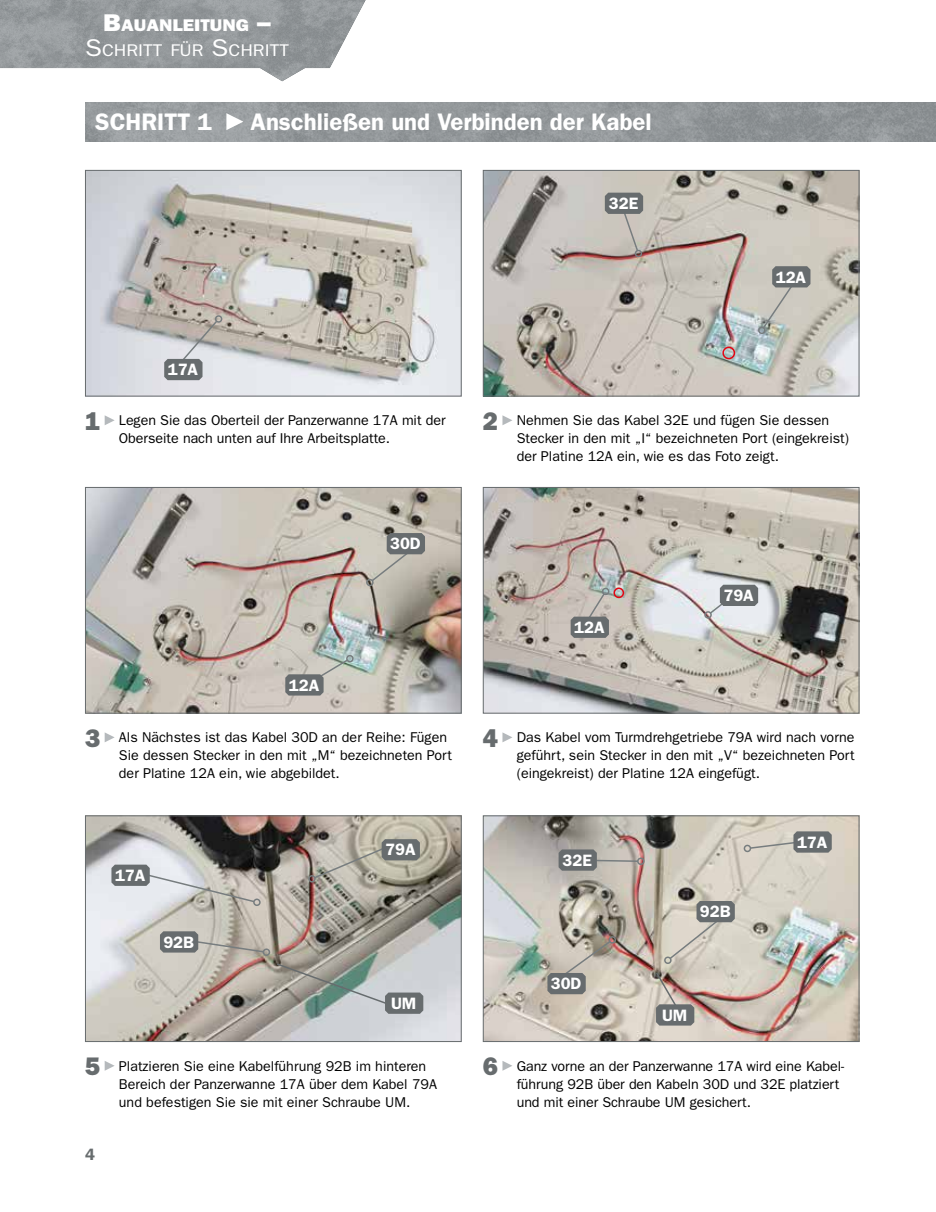
<style>
.page{position:relative;width:936px;height:1212px;background:#fff}
.page>*{position:absolute;margin:0;border:0;box-sizing:border-box;transform-origin:0 0}
.t1{font:600 24px "ITC Franklin Gothic Std";color:#fff}
.t2{font:16.95px "ITC Franklin Gothic Std";color:#fff;scale:1.12 1}
.t3{font:16.95px "ITC Franklin Gothic Std Hvy";color:#fff;scale:1.12 1}
.t4{font:600 16.5px "ITC Franklin Gothic Std";color:#fff}
.t5{font:600 16.5px "ITC Franklin Gothic Std";color:#676c6e}
.t6{font:14.25px/18px "ITC Franklin Gothic Std";color:#000}
.s1{font-size:24.3px}
.s2{font-family:"ITC Franklin Gothic Std Hvy";font-size:25.5px;color:#676c6e}
</style>
<div class="page">
<img style="left:0;top:0;width:366px;height:81px">
<img style="left:85px;top:102px;width:850px;height:39px">
<svg style="left:226px;top:113px;width:17px;height:17px"></svg>
<img style="left:87px;top:172px;width:372px;height:222px">
<div style="left:85px;top:170px;width:376px;height:226px;border:1px solid #676c6e"></div>
<img style="left:485px;top:172px;width:372px;height:222px">
<div style="left:483px;top:170px;width:376px;height:226px;border:1px solid #676c6e"></div>
<svg style="left:105px;top:415px;width:10px;height:10px"></svg>
<svg style="left:502px;top:415px;width:10px;height:10px"></svg>
<img style="left:87px;top:489px;width:372px;height:222px">
<div style="left:85px;top:487px;width:376px;height:226px;border:1px solid #676c6e"></div>
<img style="left:485px;top:489px;width:372px;height:222px">
<div style="left:483px;top:487px;width:376px;height:226px;border:1px solid #676c6e"></div>
<svg style="left:105px;top:732px;width:10px;height:10px"></svg>
<svg style="left:502px;top:732px;width:10px;height:10px"></svg>
<img style="left:87px;top:817px;width:372px;height:223px">
<div style="left:85px;top:815px;width:376px;height:227px;border:1px solid #676c6e"></div>
<img style="left:485px;top:817px;width:372px;height:223px">
<div style="left:483px;top:815px;width:376px;height:227px;border:1px solid #676c6e"></div>
<svg style="left:105px;top:1061px;width:10px;height:10px"></svg>
<svg style="left:502px;top:1061px;width:10px;height:10px"></svg>
<svg style="left:164px;top:313px;width:59px;height:67px;background:#b1b0af"></svg>
<svg style="left:366px;top:533px;width:59px;height:55px;background:#aba9a1"></svg>
<div style="left:262px;top:948px;width:8px;height:8px;border:2px solid #777d7f;border-radius:50%"></div>
<svg style="left:160px;top:931px;width:105px;height:22px;background:#9d9c96"></svg>
<svg style="left:308px;top:839px;width:112px;height:44px;background:#a7a499"></svg>
<svg style="left:604px;top:193px;width:39px;height:64px;background:#a4a19d"></svg>
<svg style="left:757px;top:266px;width:53px;height:70px;background:#b1b1aa"></svg>
<div style="left:722px;top:347px;width:13px;height:12px;border:2px solid #e30613;border-radius:50%"></div>
<svg style="left:285px;top:654px;width:68px;height:41px;background:#a9aba5"></svg>
<svg style="left:570px;top:586px;width:40px;height:52px;background:#9e9d9a"></svg>
<svg style="left:704px;top:585px;width:54px;height:35px;background:#aeb2b5"></svg>
<div style="left:613px;top:587px;width:11px;height:11px;border:2px solid #e30613;border-radius:50%"></div>
<svg style="left:275px;top:962px;width:148px;height:52px;background:#9ea6a2"></svg>
<div style="left:253px;top:898px;width:8px;height:8px;border:2px solid #777d7f;border-radius:3px"></div>
<svg style="left:111px;top:865px;width:145px;height:38px;background:#bcbcbb"></svg>
<div style="left:637px;top:857px;width:7px;height:8px;border:2px solid #777d7f;border-radius:50%"></div>
<svg style="left:558px;top:849px;width:81px;height:22px;background:#979692"></svg>
<svg style="left:547px;top:935px;width:69px;height:59px;background:#afa99f"></svg>
<svg style="left:654px;top:971px;width:40px;height:54px;background:#9c918b"></svg>
<svg style="left:663px;top:901px;width:71px;height:64px;background:#c2beb4"></svg>
<div style="left:743px;top:844px;width:8px;height:8px;border:2px solid #777d7f;border-radius:50%"></div>
<svg style="left:748px;top:831px;width:83px;height:22px;background:#a4a39e"></svg>
<p class="t3" style="left:103px;top:15px;width:151px"><span class="s1">B</span>AUANLEITUNG <span class="s1">–</span></p>
<p class="t2" style="left:85px;top:41px;width:183px"><span class="s1">S</span>CHRITT FÜR <span class="s1">S</span>CHRITT</p>
<h1 class="t1" style="left:95px;top:108px;width:118px">SCHRITT 1</h1>
<h1 class="t1" style="left:250px;top:108px;width:402px">Anschließen und Verbinden der Kabel</h1>
<p class="t4" style="left:168px;top:360px;width:32px">17A</p>
<p class="t4" style="left:609px;top:194px;width:31px">32E</p>
<p class="t4" style="left:775px;top:267px;width:32px">12A</p>
<p class="t6" style="left:119px;top:412px;width:328px;text-indent:-34px"><span class="s2">1</span> Legen Sie das Oberteil der Panzerwanne 17A mit der<br>Oberseite nach unten auf Ihre Arbeitsplatte.</p>
<p class="t6" style="left:516px;top:412px;width:334px;text-indent:-34px"><span class="s2">2</span> Nehmen Sie das Kabel 32E und fügen Sie dessen<br>Stecker in den mit „I“ bezeichneten Port (eingekreist) der Platine 12A ein, wie es das Foto zeigt.</p>
<p class="t4" style="left:289px;top:675px;width:32px">12A</p>
<p class="t4" style="left:390px;top:534px;width:32px">30D</p>
<p class="t4" style="left:574px;top:617px;width:32px">12A</p>
<p class="t4" style="left:723px;top:586px;width:32px">79A</p>
<p class="t6" style="left:119px;top:729px;width:334px;text-indent:-34px"><span class="s2">3</span> Als Nächstes ist das Kabel 30D an der Reihe: Fügen<br>Sie dessen Stecker in den mit „M“ bezeichneten Port der Platine 12A ein, wie abgebildet.</p>
<p class="t6" style="left:516px;top:729px;width:339px;text-align:justify;text-indent:-34px"><span class="s2">4</span> Das Kabel vom Turmdrehgetriebe 79A wird nach vorne geführt, sein Stecker in den mit „V“ bezeichneten Port (eingekreist) der Platine 12A eingefügt.</p>
<p class="t4" style="left:115px;top:865px;width:32px">17A</p>
<p class="t4" style="left:163px;top:932px;width:32px">92B</p>
<p class="t4" style="left:385px;top:840px;width:32px">79A</p>
<p class="t4" style="left:391px;top:993px;width:27px">UM</p>
<p class="t4" style="left:562px;top:850px;width:31px">32E</p>
<p class="t4" style="left:551px;top:974px;width:32px">30D</p>
<p class="t4" style="left:700px;top:902px;width:32px">92B</p>
<p class="t4" style="left:662px;top:1005px;width:27px">UM</p>
<p class="t4" style="left:797px;top:832px;width:32px">17A</p>
<p class="t6" style="left:119px;top:1057px;width:319px;text-indent:-34px"><span class="s2">5</span> Platzieren Sie eine Kabelführung 92B im hinteren<br>Bereich der Panzerwanne 17A über dem Kabel 79A und befestigen Sie sie mit einer Schraube UM.</p>
<p class="t6" style="left:516px;top:1057px;width:329px;text-indent:-34px"><span class="s2">6</span> Ganz vorne an der Panzerwanne 17A wird eine Kabel&shy;führung 92B über den Kabeln 30D und 32E platziert und mit einer Schraube UM gesichert.</p>
<p class="t5" style="left:85px;top:1144px;width:11px">4</p>
</div>
